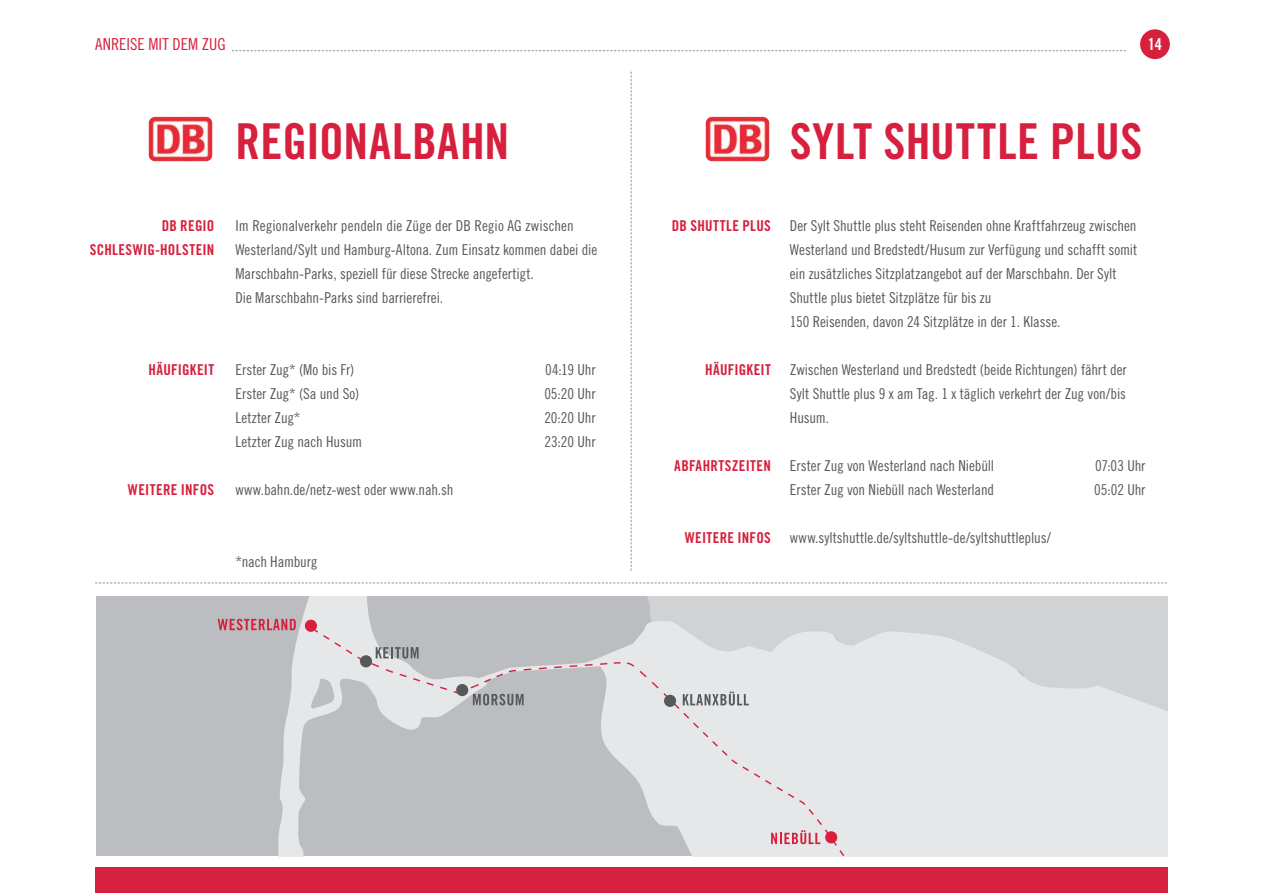
<style>
.page{position:relative;width:1263px;height:893px;background:#fff}
.page>*{position:absolute;margin:0;border:0;box-sizing:border-box;transform-origin:0 0}
.t1{font:49.5px "Trade Gothic LT Pro Bd Cn 20";letter-spacing:.005em;color:#d6203d}
.t2{font:16.5px "Trade Gothic LT Pro Cn 18";color:#d6203d}
.t3{font:16.5px "Trade Gothic LT Pro Bd Cn 20";color:#fff}
.t4{font:15px/24px "Trade Gothic LT Pro Cn 18";letter-spacing:-.005em;color:#57585a}
.t5{font:15px/24px "Trade Gothic LT Pro Bd Cn 20";letter-spacing:.02em;color:#d6203d;text-align:right}
</style>
<div class="page">
<div style="left:1140px;top:29px;width:30px;height:30px;background:#d6203d;border-radius:50%"></div>
<div style="left:95px;top:867px;width:1073px;height:26px;background:#d6203d"></div>
<svg style="left:232px;top:50px;width:894px;height:1px"></svg>
<svg style="left:631px;top:71px;width:1px;height:500px"></svg>
<svg style="left:95px;top:583px;width:1072px;height:1px"></svg>
<img style="left:148px;top:116px;width:65px;height:46px">
<img style="left:705px;top:116px;width:65px;height:46px">
<div style="left:96px;top:597px;width:1071px;height:259px;background:#bcbdc0"></div>
<svg style="left:276px;top:597px;width:95px;height:259px;fill:#e6e7e9"></svg>
<div style="left:647px;top:597px;width:521px;height:24px;background:#d1d2d4"></div>
<svg style="left:645px;top:621px;width:523px;height:235px;background:#e0e1e3"></svg>
<svg style="left:313px;top:628px;width:603px;height:228px"></svg>
<svg style="left:218px;top:619px;width:78px;height:11px"></svg>
<svg style="left:370px;top:647px;width:82px;height:45px"></svg>
<svg style="left:473px;top:694px;width:51px;height:11px"></svg>
<svg style="left:672px;top:692px;width:77px;height:31px;background:#d0cfd1"></svg>
<svg style="left:771px;top:807px;width:54px;height:37px;background:#e3cad0"></svg>
<div style="left:825px;top:831px;width:12px;height:12px;background:#d6203d;border-radius:50%"></div>
<div style="left:664px;top:695px;width:12px;height:12px;background:#57585a;border-radius:50%"></div>
<div style="left:456px;top:684px;width:12px;height:12px;background:#57585a;border-radius:50%"></div>
<div style="left:360px;top:655px;width:12px;height:12px;background:#57585a;border-radius:50%"></div>
<div style="left:305px;top:620px;width:12px;height:12px;background:#d6203d;border-radius:50%"></div>
<p class="t2" style="left:95px;top:34px;width:132px">ANREISE MIT DEM ZUG</p>
<p class="t3" style="left:1148px;top:34px;width:16px">14</p>
<h1 class="t1" style="left:235px;top:111px;width:275px">REGIONALBAHN</h1>
<h1 class="t1" style="left:790px;top:111px;width:354px">SYLT SHUTTLE PLUS</h1>
<p class="t5" style="left:90px;top:214px;width:126px">DB REGIO<br>SCHLESWIG-HOLSTEIN</p>
<p class="t4" style="left:235px;top:214px;width:363px">Im Regionalverkehr pendeln die Züge der DB Regio AG zwischen Westerland/Sylt und Hamburg-Altona. Zum Einsatz kommen dabei die Marschbahn-Parks, speziell für diese Strecke angefertigt.<br>Die Marschbahn-Parks sind barrierefrei.</p>
<p class="t5" style="left:148px;top:358px;width:67px">HÄUFIGKEIT</p>
<p class="t5" style="left:128px;top:478px;width:88px">WEITERE INFOS</p>
<p class="t4" style="left:235px;top:358px;width:120px">Erster Zug* (Mo bis Fr)</p>
<p class="t4" style="left:545px;top:358px;width:52px">04:19 Uhr</p>
<p class="t4" style="left:235px;top:382px;width:125px">Erster Zug* (Sa und So)</p>
<p class="t4" style="left:544px;top:382px;width:53px">05:20 Uhr</p>
<p class="t4" style="left:235px;top:406px;width:67px">Letzter Zug*</p>
<p class="t4" style="left:544px;top:406px;width:53px">20:20 Uhr</p>
<p class="t4" style="left:235px;top:430px;width:128px">Letzter Zug nach Husum</p>
<p class="t4" style="left:544px;top:430px;width:52px">23:20 Uhr</p>
<p class="t4" style="left:235px;top:478px;width:219px">www.bahn.de/netz-west oder www.nah.sh</p>
<p class="t4" style="left:235px;top:550px;width:83px">*nach Hamburg</p>
<p class="t5" style="left:672px;top:214px;width:101px">DB SHUTTLE PLUS</p>
<p class="t5" style="left:705px;top:358px;width:67px">HÄUFIGKEIT</p>
<p class="t5" style="left:674px;top:454px;width:98px">ABFAHRTSZEITEN</p>
<p class="t5" style="left:685px;top:526px;width:88px">WEITERE INFOS</p>
<p class="t4" style="left:790px;top:214px;width:349px">Der Sylt Shuttle plus steht Reisenden ohne Kraftfahrzeug zwischen Westerland und Bredstedt/Husum zur Verfügung und schafft somit ein zusätzliches Sitzplatzangebot auf der Marschbahn. Der Sylt Shuttle plus bietet Sitzplätze für bis zu<br>150 Reisenden, davon 24 Sitzplätze in der 1. Klasse.</p>
<p class="t4" style="left:790px;top:358px;width:338px;text-align:justify">Zwischen Westerland und Bredstedt (beide Richtungen) fährt der Sylt Shuttle plus 9 x am Tag. 1 x täglich verkehrt der Zug von/bis Husum.</p>
<p class="t4" style="left:790px;top:454px;width:206px">Erster Zug von Westerland nach Niebüll</p>
<p class="t4" style="left:1095px;top:454px;width:52px">07:03 Uhr</p>
<p class="t4" style="left:790px;top:478px;width:206px">Erster Zug von Niebüll nach Westerland</p>
<p class="t4" style="left:1094px;top:478px;width:53px">05:02 Uhr</p>
<p class="t4" style="left:790px;top:526px;width:263px">www.syltshuttle.de/syltshuttle-de/syltshuttleplus/</p>
</div>
